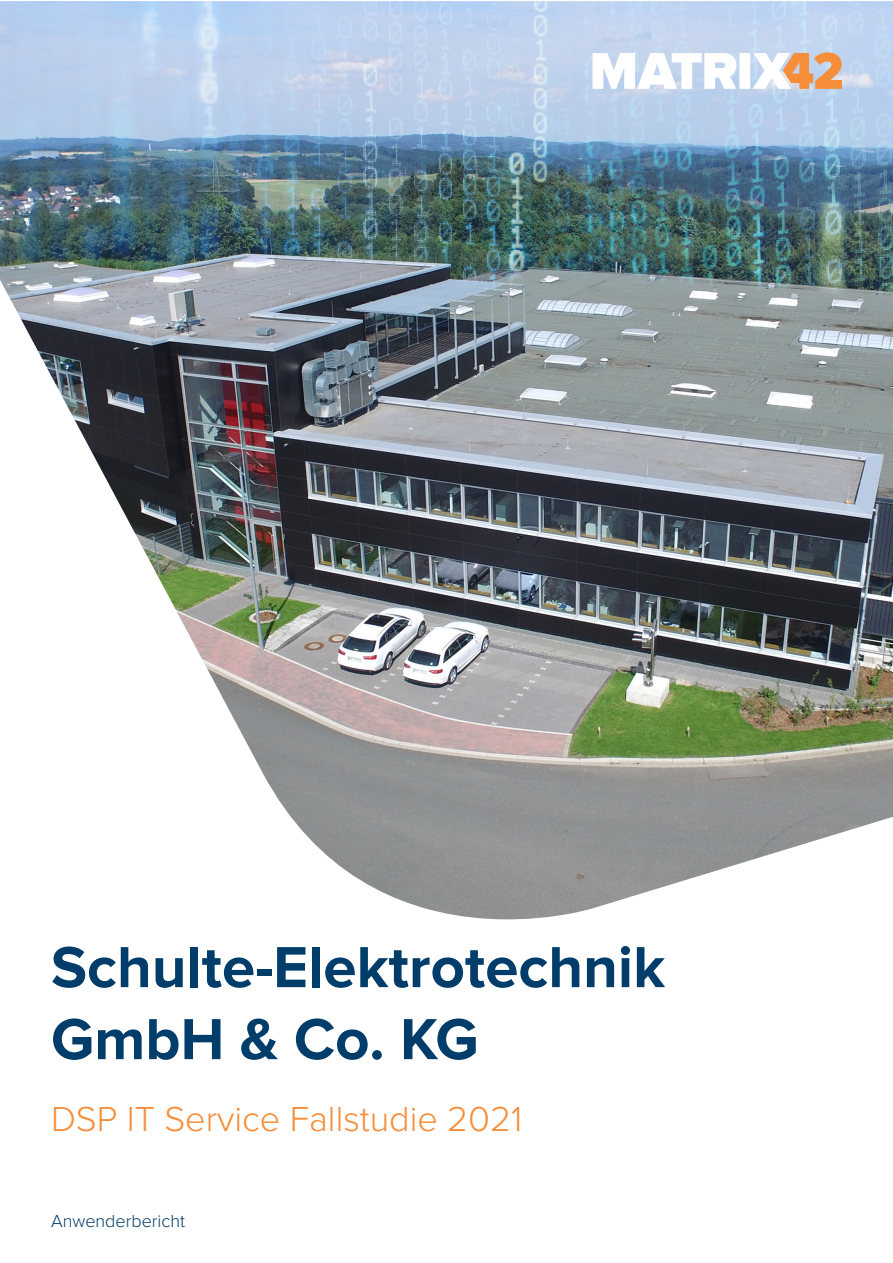
<style>
.page{position:relative;width:893px;height:1263px;background:#fff}
.page>*{position:absolute;margin:0;border:0;box-sizing:border-box;transform-origin:0 0}
.t1{font:700 60px/72px "Proxima Nova";color:#003d6a}
.t2{font:300 36px "Proxima Nova";color:#f68d38}
.t3{font:300 18px "Proxima Nova";color:#003d6a}
</style>
<div class="page">
<img style="left:0;top:1px;width:893px;height:919px">
<svg style="left:592px;top:52px;width:250px;height:37px"></svg>
<p class="t1" style="left:51px;top:932px;width:616px">Schulte-Elektrotechnik<br>GmbH &amp; Co. KG</p>
<p class="t2" style="left:51px;top:1092px;width:473px">DSP IT Service Fallstudie 2021</p>
<p class="t3" style="left:51px;top:1208px;width:136px">Anwenderbericht</p>
</div>
